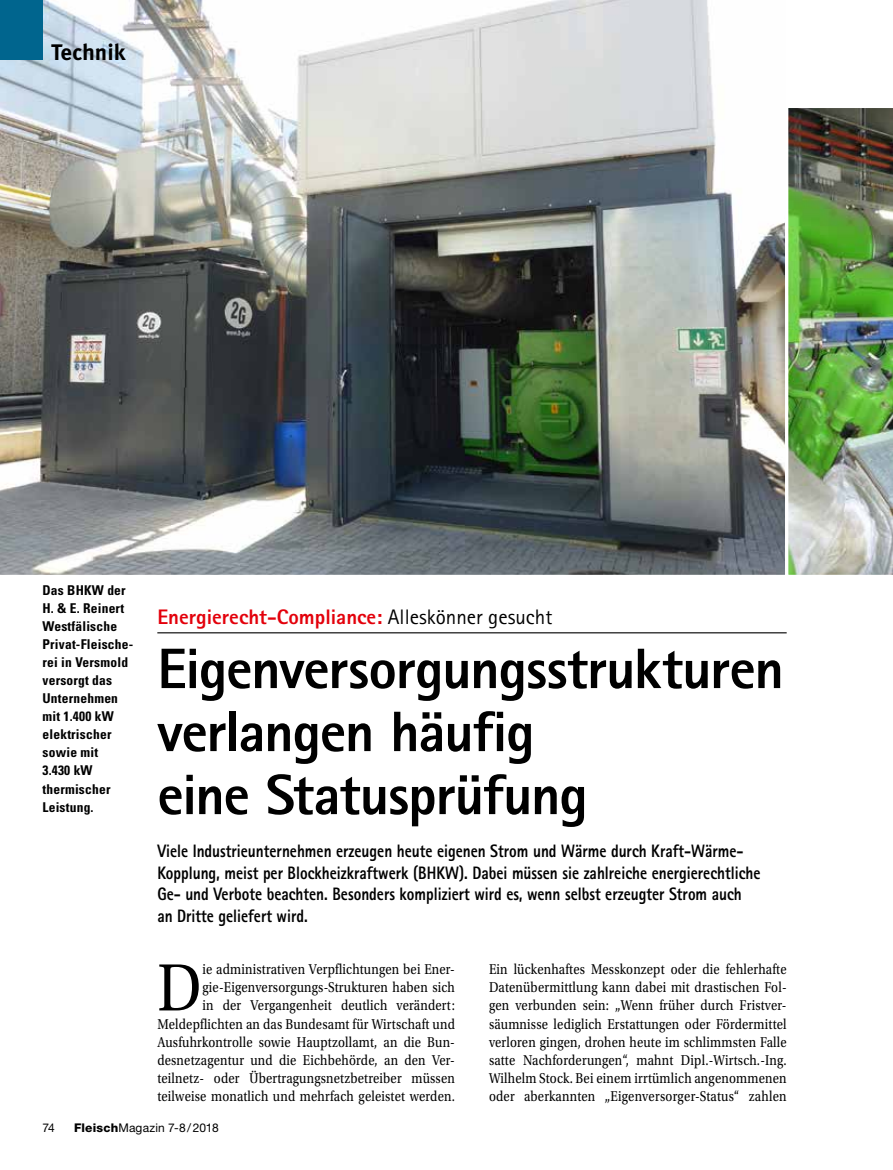
<style>
.page{position:relative;width:893px;height:1170px;background:#fff}
.page>*{position:absolute;margin:0;border:0;box-sizing:border-box;transform-origin:0 0}
.t1{font:70.35px "Utopia Std";color:#000;scale:.85 1}
.t2{font:800 57px/63px "AT Rotis Sans Serif";letter-spacing:-.02em;color:#000}
.t3{font:700 22.5px "Meta Pro";color:#000}
.t4{font:800 21px "AT Rotis Sans Serif";color:#e3000b}
.t5{font:800 18px/21.6px "AT Rotis Sans Serif";color:#000;scale:.85 1}
.t6{font:15px/18.1px "Utopia Std";letter-spacing:.015em;color:#000;text-align:right;scale:.85 1}
.t7{font:700 condensed 13.5px/18.1px "Univers LT Std";letter-spacing:.015em;color:#000}
.t8{font:12px "Helvetica Neue LT Std";letter-spacing:.01em;color:#000}
.s1{font-weight:400;color:#000}
.s2{font-weight:800}
</style>
<div class="page">
<img style="left:788px;top:108px;width:105px;height:467px">
<img style="left:0;top:0;width:785px;height:575px">
<hr style="left:157px;top:632px;width:630px;height:1px;background:#000">
<div style="left:0;top:0;width:43px;height:60px;background:#00658e"></div>
<h3 class="t3" style="left:51px;top:37px;width:76px">Technik</h3>
<p class="t7" style="left:43px;top:580px;width:92px">Das BHKW der<br>H. &amp; E. Reinert<br>Westfälische<br>Privat-Fleische&shy;rei in Versmold versorgt das<br>Unternehmen mit 1.400 kW elektrischer sowie mit<br>3.430 kW thermischer<br>Leistung.</p>
<h3 class="t4" style="left:157px;top:603px;width:397px">Energierecht-Compliance: <span class="s1">Alleskönner gesucht</span></h3>
<h2 class="t2" style="left:157px;top:636px;width:628px">Eigenversorgungsstrukturen verlangen häufig<br>eine Statusprüfung</h2>
<p class="t5" style="left:157px;top:839px;width:711px">Viele Industrieunternehmen erzeugen heute eigenen Strom und Wärme durch Kraft-Wärme-Kopplung, meist per Blockheizkraftwerk (BHKW). Dabei müssen sie zahlreiche energierechtliche Ge- und Verbote beachten. Besonders kompliziert wird es, wenn selbst erzeugter Strom auch an Dritte geliefert wird.</p>
<h1 class="t1" style="left:157px;top:949px;width:53px">D</h1>
<p class="t6" style="left:157px;top:960px;width:352px">ie administrativen Verpflichtungen bei Ener&shy;gie-Eigenversorgungs-Strukturen haben sich<br>in der Vergangenheit deutlich verändert:<br>Meldepflichten an das Bundesamt für Wirtschaft und Ausfuhrkontrolle sowie Hauptzollamt, an die Bun&shy;desnetzagentur und die Eichbehörde, an den Ver&shy;teilnetz- oder Übertragungsnetzbetreiber müssen teilweise monatlich und mehrfach geleistet werden.</p>
<p class="t6" style="left:489px;top:960px;width:352px;text-align:justify">Ein lückenhaftes Messkonzept oder die fehlerhafte Datenübermittlung kann dabei mit drastischen Fol&shy;gen verbunden sein: „Wenn früher durch Fristver&shy;säumnisse lediglich Erstattungen oder Fördermittel verloren gingen, drohen heute im schlimmsten Falle satte Nachforderungen“, mahnt Dipl.-Wirtsch.-Ing.<br>Wilhelm Stock. Bei einem irrtümlich angenommenen oder aberkannten „Eigenversorger-Status“ zahlen</p>
<p class="t8" style="left:43px;top:1120px;width:14px">74</p>
<p class="t8" style="left:74px;top:1120px;width:146px"><span class="s2">Fleisch</span>Magazin 7-8/2018</p>
</div>
